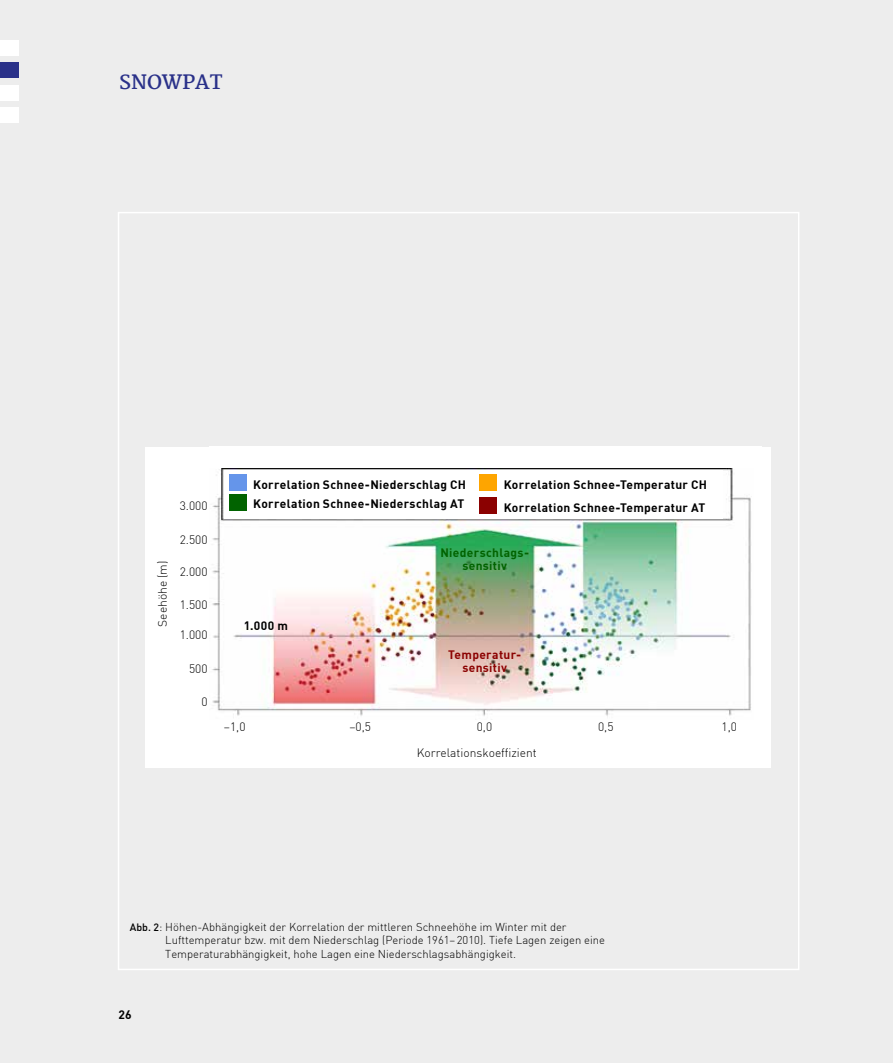
<style>
.page{position:relative;width:893px;height:1063px;background:#ededed}
.page>*{position:absolute;margin:0;border:0;box-sizing:border-box;transform-origin:0 0}
.t1{font:700 19.5px "Martel";color:#2a3189}
.t2{font:700 12.15px "DIN";color:#000}
.t3{font:700 12px/19.5px "DIN";letter-spacing:.025em;color:#000}
.t4{font:300 12px "DIN";color:#000}
.t5{font:700 12px/13.5px "DIN";letter-spacing:.03em;color:#016300;text-align:center}
.t6{font:700 12px/13.5px "DIN";letter-spacing:.03em;color:#8b0101;text-align:center}
.t7{font:300 11.25px/13.5px "DIN";color:#000}
.s1{font-weight:500;font-size:10.5px}
</style>
<div class="page">
<div style="left:0;top:40px;width:19px;height:15px;background:#fff"></div>
<div style="left:0;top:63px;width:19px;height:15px;background:#2a3189"></div>
<div style="left:0;top:85px;width:19px;height:15px;background:#fff"></div>
<div style="left:0;top:108px;width:19px;height:15px;background:#fff"></div>
<div style="left:145px;top:447px;width:626px;height:320px;background:#fff"></div>
<img style="left:209px;top:468px;width:542px;height:249px">
<div style="left:224px;top:470px;width:499px;height:49px;background:#fff"></div>
<div style="left:229px;top:474px;width:18px;height:17px;background:#6595ea"></div>
<div style="left:229px;top:494px;width:18px;height:16px;background:#016300"></div>
<div style="left:479px;top:498px;width:18px;height:16px;background:#8b0101"></div>
<div style="left:479px;top:474px;width:18px;height:17px;background:#fea500"></div>
<h1 class="t1" style="left:119px;top:71px;width:105px">SNOWPAT</h1>
<p class="t4" style="left:155px;top:627px;width:68px;rotate:-90deg">Seehöhe (m)</p>
<p class="t4" style="left:180px;top:499px;width:29px">3.000</p>
<p class="t4" style="left:180px;top:532px;width:29px">2.500</p>
<p class="t4" style="left:180px;top:564px;width:29px">2.000</p>
<p class="t4" style="left:180px;top:597px;width:29px">1.500</p>
<p class="t4" style="left:180px;top:627px;width:29px">1.000</p>
<p class="t4" style="left:189px;top:661px;width:20px">500</p>
<p class="t4" style="left:201px;top:695px;width:8px">0</p>
<p class="t3" style="left:253px;top:474px;width:214px">Korrelation Schnee-Niederschlag CH<br>Korrelation Schnee-Niederschlag AT</p>
<p class="t3" style="left:504px;top:474px;width:205px">Korrelation Schnee-Temperatur CH</p>
<p class="t3" style="left:504px;top:497px;width:203px">Korrelation Schnee-Temperatur AT</p>
<p class="t3" style="left:244px;top:615px;width:46px">1.000 m</p>
<p class="t5" style="left:440px;top:545px;width:90px">Niederschlags&shy;sensitiv</p>
<p class="t6" style="left:448px;top:647px;width:75px">Temperatur&shy;sensitiv</p>
<p class="t4" style="left:224px;top:719px;width:23px">–1,0</p>
<p class="t4" style="left:349px;top:719px;width:23px">–0,5</p>
<p class="t4" style="left:477px;top:719px;width:17px">0,0</p>
<p class="t4" style="left:598px;top:719px;width:17px">0,5</p>
<p class="t4" style="left:721px;top:719px;width:17px">1,0</p>
<p class="t4" style="left:417px;top:745px;width:122px">Korrelationskoeffizient</p>
<p class="t7" style="left:165px;top:920px;width:441px;text-indent:-35px"><span class="s1">Abb. 2</span>: Höhen-Abhängigkeit der Korrelation der mittleren Schneehöhe im Winter mit der<br>Lufttemperatur bzw. mit dem Niederschlag (Periode 1961–2010). Tiefe Lagen zeigen eine<br>Temperaturabhängigkeit, hohe Lagen eine Niederschlagsabhängigkeit.</p>
<p class="t2" style="left:119px;top:1007px;width:15px">26</p>
</div>
